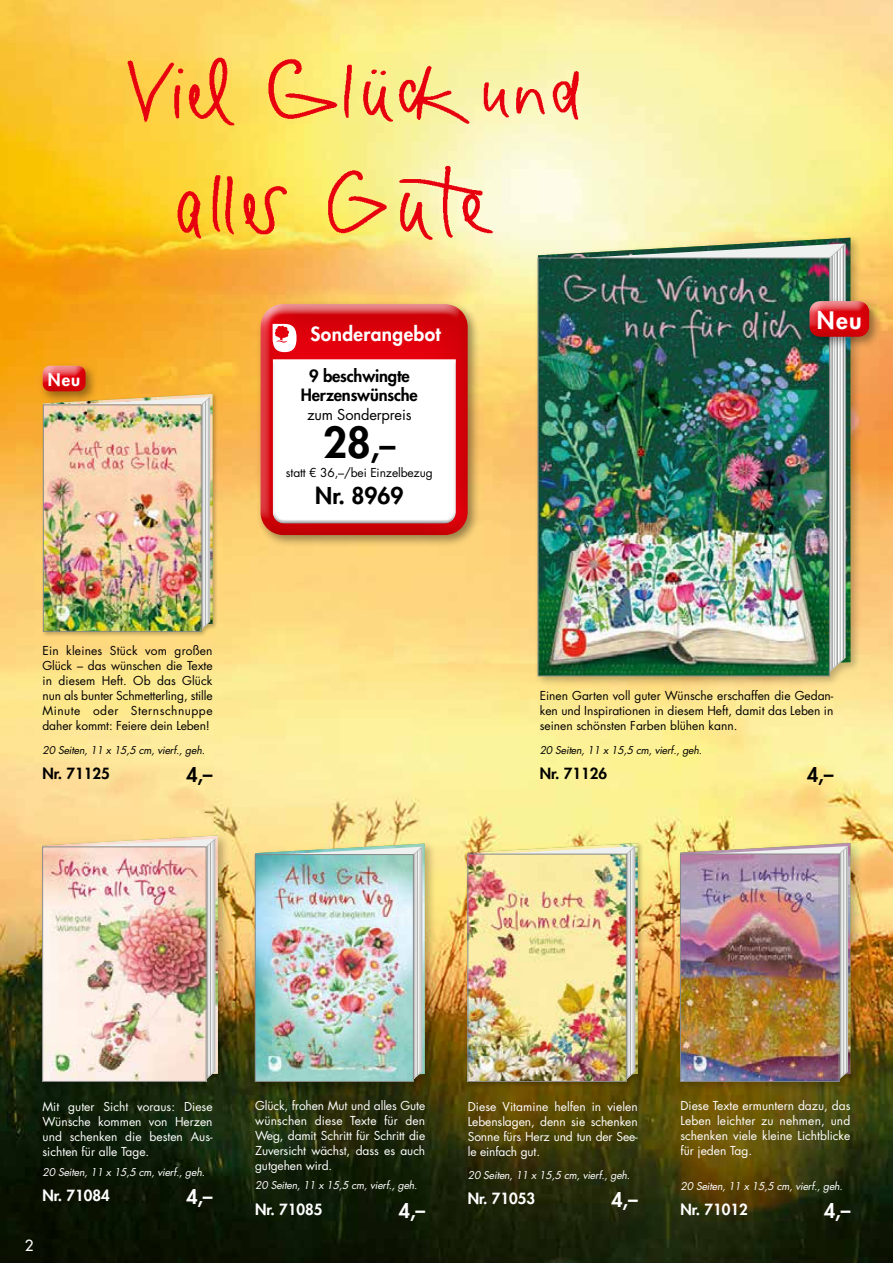
<style>
.page{position:relative;width:893px;height:1263px;background:#fff}
.page>*{position:absolute;margin:0;border:0;box-sizing:border-box;transform-origin:0 0}
.t1{font:800 41.7px "Futura Std";color:#000}
.t2{font:800 23.4px "Futura Std";color:#fff}
.t3{font:800 22.5px "Futura Std";color:#000}
.t4{font:800 19.5px "Futura Std";color:#fff}
.t5{font:800 19.5px "Futura Std";color:#000}
.t6{font:800 19.05px "Futura Std";letter-spacing:.02em;color:#fff}
.t7{font:800 16.95px "Futura Std";color:#fff}
.t8{font:800 16.5px/18.9px "Futura Std";letter-spacing:-.01em;color:#000;text-align:center}
.t9{font:800 15px "Futura Std";color:#fff}
.t10{font:800 15px "Futura Std";color:#000}
.t11{font:500 15px "Futura Std";color:#fff}
.t12{font:14.7px "Futura Std";letter-spacing:-.01em;color:#000}
.t13{font:12px/15px "Futura Std";letter-spacing:-.005em;color:#fff;text-align:justify}
.t14{font:12px/15px "Futura Std";color:#000;text-align:justify}
.t15{font:italic 10.5px "Futura Std";letter-spacing:-.02em;color:#fff}
.t16{font:italic 10.5px "Futura Std";letter-spacing:-.02em;color:#000}
.s1{font-size:32.1px}
</style>
<div class="page">
<img style="left:0;top:0;width:893px;height:1263px">
<img style="left:171px;top:156px;width:331px;height:97px">
<img style="left:101px;top:43px;width:375px;height:82px">
<img style="left:475px;top:61px;width:113px;height:70px">
<div style="left:256px;top:300px;width:224px;height:248px;background:#000;opacity:.4"></div>
<div style="left:259px;top:301px;width:210px;height:220px;background:#fff;opacity:.75"></div>
<div style="left:259px;top:310px;width:210px;height:225px;background:#c12;opacity:.3"></div>
<div style="left:270px;top:357px;width:186px;height:7px;background:#fff;opacity:.35"></div>
<div style="left:270px;top:361px;width:186px;height:163px;background:#fff"></div>
<svg style="left:273px;top:324px;width:24px;height:28px"></svg>
<div style="left:676px;top:839px;width:187px;height:255px;background:#000;opacity:.25"></div>
<img style="left:680px;top:843px;width:170px;height:238px">
<img style="left:682px;top:856px;width:155px;height:223px">
<div style="left:680px;top:854px;width:159px;height:227px;border:1px solid #878988"></div>
<div style="left:39px;top:832px;width:190px;height:261px;background:#000;opacity:.25"></div>
<img style="left:43px;top:835px;width:175px;height:246px">
<img style="left:45px;top:849px;width:159px;height:230px">
<div style="left:466px;top:841px;width:178px;height:247px;background:#000;opacity:.25"></div>
<img style="left:468px;top:843px;width:170px;height:238px">
<img style="left:470px;top:856px;width:154px;height:223px">
<div style="left:468px;top:854px;width:158px;height:227px;border:1px solid #878988"></div>
<div style="left:251px;top:840px;width:185px;height:252px;background:#000;opacity:.25"></div>
<svg style="left:255px;top:843px;width:170px;height:238px;background:#cad2be"></svg>
<img style="left:257px;top:856px;width:154px;height:223px">
<div style="left:255px;top:854px;width:158px;height:227px;border:1px solid #878988"></div>
<div style="left:38px;top:361px;width:60px;height:43px;background:#000;opacity:.4"></div>
<div style="left:41px;top:364px;width:45px;height:21px;background:#fff;opacity:.75"></div>
<div style="left:41px;top:367px;width:45px;height:26px;background:#c12;opacity:.3"></div>
<div style="left:41px;top:392px;width:178px;height:245px;background:#000;opacity:.25"></div>
<img style="left:43px;top:394px;width:170px;height:237px">
<img style="left:45px;top:407px;width:154px;height:222px">
<div style="left:43px;top:405px;width:158px;height:226px;border:1px solid #878988"></div>
<div style="left:534px;top:234px;width:328px;height:453px;background:#000;opacity:.25"></div>
<img style="left:538px;top:238px;width:312px;height:437px">
<svg style="left:540px;top:243px;width:305px;height:428px"></svg>
<img style="left:540px;top:260px;width:288px;height:414px">
<div style="left:538px;top:258px;width:292px;height:418px;border:1px solid #878988"></div>
<div style="left:805px;top:297px;width:77px;height:52px;background:#000;opacity:.4"></div>
<div style="left:807px;top:299px;width:63px;height:30px;background:#fff;opacity:.75"></div>
<div style="left:807px;top:303px;width:63px;height:35px;background:#c12;opacity:.3"></div>
<h3 class="t7" style="left:48px;top:369px;width:34px">Neu</h3>
<p class="t14" style="left:43px;top:643px;width:172px">Ein kleines Stück vom großen Glück – das wünschen die Texte in diesem Heft. Ob das Glück nun als bunter Schmetterling, stille Minute oder Sternschnuppe daher kommt: Feiere dein Leben!</p>
<p class="t16" style="left:43px;top:743px;width:164px">20 Seiten, 11 x 15,5 cm, vierf., geh.</p>
<p class="t10" style="left:43px;top:764px;width:69px">Nr. 71125</p>
<h3 class="t5" style="left:186px;top:762px;width:28px">4,–</h3>
<h3 class="t6" style="left:310px;top:322px;width:132px">Sonderangebot</h3>
<h3 class="t8" style="left:301px;top:367px;width:119px">9 beschwingte<br>Herzenswünsche</h3>
<p class="t12" style="left:307px;top:405px;width:106px">zum Sonderpreis</p>
<h1 class="t1" style="left:323px;top:416px;width:74px">28<span class="s1">,–</span></h1>
<p class="t14" style="left:286px;top:465px;width:148px">statt € 36,–/bei Einzelbezug</p>
<h3 class="t3" style="left:315px;top:482px;width:90px">Nr. 8969</h3>
<h2 class="t2" style="left:817px;top:305px;width:46px">Neu</h2>
<p class="t14" style="left:540px;top:688px;width:295px">Einen Garten voll guter Wünsche erschaffen die Gedan&shy;ken und Inspirationen in diesem Heft, damit das Leben in seinen schönsten Farben blühen kann.</p>
<p class="t16" style="left:540px;top:743px;width:164px">20 Seiten, 11 x 15,5 cm, vierf., geh.</p>
<p class="t10" style="left:540px;top:764px;width:69px">Nr. 71126</p>
<h3 class="t5" style="left:807px;top:762px;width:28px">4,–</h3>
<p class="t13" style="left:43px;top:1099px;width:172px">Mit guter Sicht voraus: Diese Wünsche kommen von Herzen und schenken die besten Aus&shy;sichten für alle Tage.</p>
<p class="t15" style="left:43px;top:1165px;width:164px">20 Seiten, 11 x 15,5 cm, vierf., geh.</p>
<p class="t9" style="left:43px;top:1186px;width:69px">Nr. 71084</p>
<h3 class="t4" style="left:186px;top:1184px;width:28px">4,–</h3>
<p class="t11" style="left:25px;top:1236px;width:10px">2</p>
<p class="t13" style="left:255px;top:1098px;width:172px">Glück, frohen Mut und alles Gute wünschen diese Texte für den Weg, damit Schritt für Schritt die Zuversicht wächst, dass es auch gutgehen wird.</p>
<p class="t15" style="left:255px;top:1179px;width:164px">20 Seiten, 11 x 15,5 cm, vierf., geh.</p>
<p class="t9" style="left:255px;top:1199px;width:69px">Nr. 71085</p>
<h3 class="t4" style="left:399px;top:1198px;width:28px">4,–</h3>
<p class="t13" style="left:468px;top:1099px;width:172px">Diese Vitamine helfen in vielen Lebenslagen, denn sie schenken Sonne fürs Herz und tun der See&shy;le einfach gut.</p>
<p class="t15" style="left:468px;top:1168px;width:164px">20 Seiten, 11 x 15,5 cm, vierf., geh.</p>
<p class="t9" style="left:468px;top:1189px;width:69px">Nr. 71053</p>
<h3 class="t4" style="left:611px;top:1188px;width:28px">4,–</h3>
<p class="t13" style="left:680px;top:1099px;width:171px">Diese Texte ermuntern dazu, das Leben leichter zu nehmen, und schenken viele kleine Lichtblicke für jeden Tag.</p>
<p class="t15" style="left:680px;top:1179px;width:164px">20 Seiten, 11 x 15,5 cm, vierf., geh.</p>
<p class="t9" style="left:680px;top:1200px;width:69px">Nr. 71012</p>
<h3 class="t4" style="left:824px;top:1198px;width:28px">4,–</h3>
</div>
